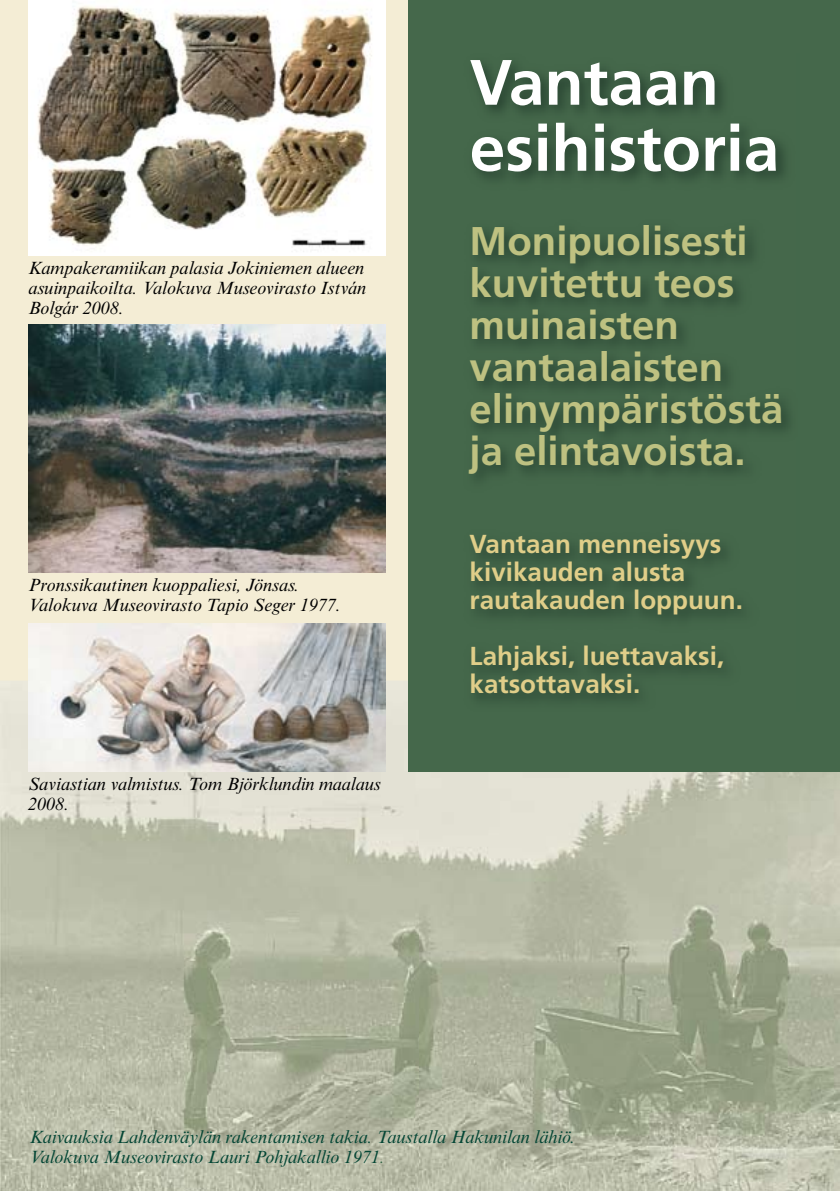
<style>
.page{position:relative;width:840px;height:1191px;background:#fff}
.page>*{position:absolute;margin:0;border:0;box-sizing:border-box;transform-origin:0 0}
.t1{font:700 64px/66px "Frutiger LT Std";color:#fff}
.t2{font:700 40px/42px "Frutiger LT Std";color:#bec181}
.t3{font:700 26px/28px "Frutiger LT Std";color:#e0ce89}
.t4{font:italic 18px/20px "Times New Roman MT Std";color:#000}
.t5{font:italic 18px/20px "Times New Roman MT Std";color:#044635}
.s1{color:#336344}
</style>
<div class="page">
<div style="left:0;top:0;width:839px;height:1191px;background:#f4edd5"></div>
<img style="left:0;top:681px;width:419px;height:510px">
<img style="left:419px;top:771px;width:420px;height:420px">
<img style="left:28px;top:0;width:358px;height:255px">
<img style="left:28px;top:325px;width:358px;height:248px">
<img style="left:28px;top:623px;width:358px;height:148px">
<svg style="left:408px;top:0;width:431px;height:771px;background:#416347"></svg>
<p class="t4" style="left:28px;top:258px;width:339px;text-align:justify">Kampakeramiikan palasia Jokiniemen alueen asuinpaikoilta. Valokuva Museovirasto István Bolgár 2008.</p>
<p class="t4" style="left:28px;top:575px;width:314px">Pronssikautinen kuoppaliesi, Jönsas.<br>Valokuva Museovirasto Tapio Seger 1977.</p>
<p class="t4" style="left:28px;top:774px;width:354px">Saviastian valmistus. Tom Björklundin maalaus<br>2008.</p>
<h1 class="t1" style="left:469px;top:50px;width:311px">Vantaan esihistoria</h1>
<h2 class="t2" style="left:469px;top:220px;width:315px">Monipuolisesti kuvitettu teos muinaisten vantaalaisten elinympäristöstä ja elintavoista.</h2>
<h3 class="t3" style="left:469px;top:530px;width:275px">Vantaan menneisyys kivikauden alusta rautakauden loppuun.</h3>
<h3 class="t3" style="left:469px;top:642px;width:256px">Lahjaksi, luettavaksi, katsottavaksi.</h3>
<p class="t5" style="left:30px;top:1126px;width:547px">Kaivauksia Lahdenväylän rakentamisen takia. Taustalla Hakunilan lähiö.<br>Valokuva Museovirasto Lauri Pohjakallio 1971<span class="s1">.</span></p>
</div>
